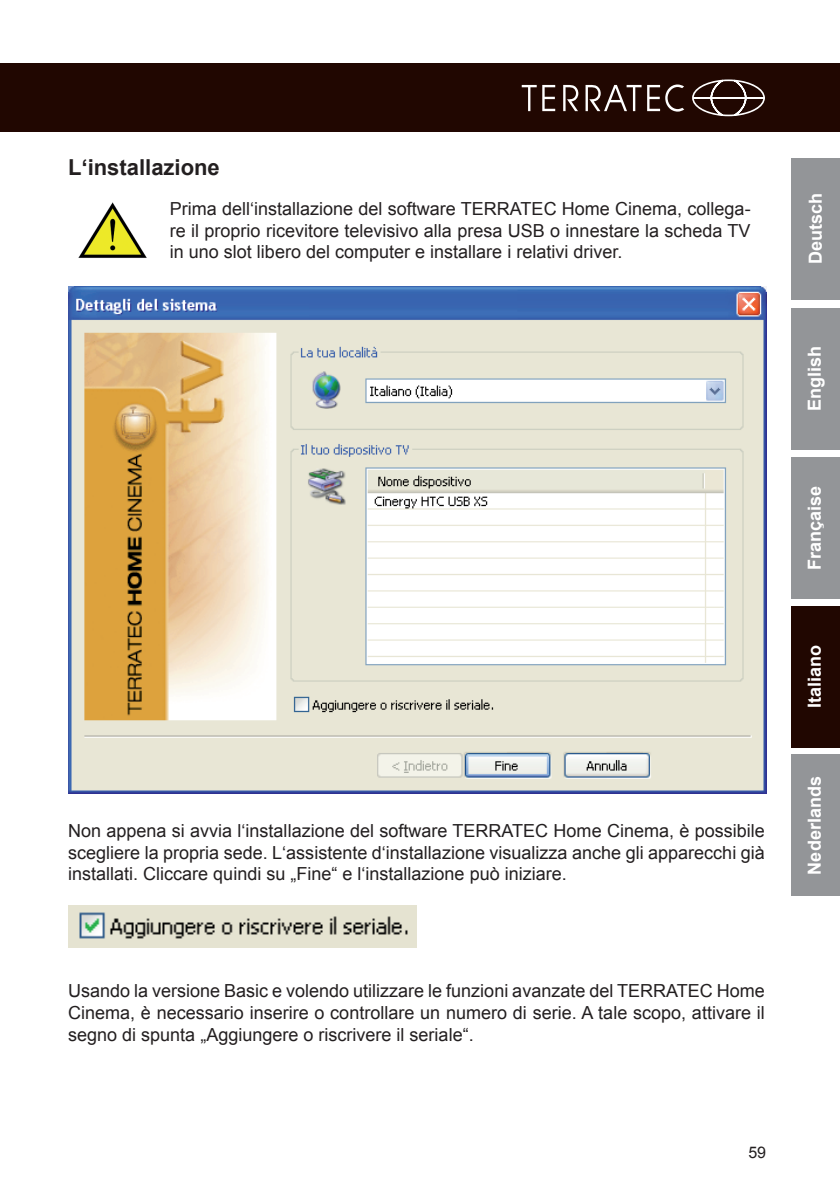
<style>
.page{position:relative;width:840px;height:1191px;background:#fff}
.page>*{position:absolute;margin:0;border:0;box-sizing:border-box;transform-origin:0 0}
.t1{font:700 22px "Arial";color:#231f20}
.t2{font:18px/21.6px "Arial";color:#231f20;text-align:justify}
.t3{font:700 18px "Arial";color:#fff}
.t4{font:16px "Arial";color:#231f20}
</style>
<div class="page">
<div style="left:0;top:64px;width:839px;height:68px;background:#210701"></div>
<svg style="left:521px;top:85px;width:15px;height:26px"></svg>
<svg style="left:542px;top:85px;width:13px;height:26px"></svg>
<svg style="left:665px;top:84px;width:19px;height:28px"></svg>
<svg style="left:563px;top:85px;width:15px;height:26px"></svg>
<svg style="left:585px;top:85px;width:74px;height:26px"></svg>
<svg style="left:692px;top:79px;width:72px;height:37px"></svg>
<img style="left:78px;top:202px;width:69px;height:56px">
<img style="left:68px;top:286px;width:697px;height:507px">
<img style="left:68px;top:905px;width:348px;height:42px">
<div style="left:791px;top:158px;width:48px;height:141px;background:#939598"></div>
<div style="left:791px;top:308px;width:48px;height:142px;background:#939598"></div>
<div style="left:791px;top:457px;width:48px;height:141px;background:#939598"></div>
<div style="left:791px;top:605px;width:48px;height:142px;background:#210701"></div>
<div style="left:791px;top:754px;width:48px;height:142px;background:#939598"></div>
<p class="t1" style="left:68px;top:152px;width:153px">L‘installazione</p>
<p class="t2" style="left:170px;top:198px;width:582px">Prima dell‘installazione del software TERRATEC Home Cinema, collega&shy;re il proprio ricevitore televisivo alla presa USB o innestare la scheda TV in uno slot libero del computer e installare i relativi driver.</p>
<p class="t2" style="left:68px;top:820px;width:697px">Non appena si avvia l‘installazione del software TERRATEC Home Cinema, è possibile scegliere la propria sede. L‘assistente d‘installazione visualizza anche gli apparecchi già installati. Cliccare quindi su „Fine“ e l‘installazione può iniziare.</p>
<p class="t2" style="left:68px;top:980px;width:697px">Usando la versione Basic e volendo utilizzare le funzioni avanzate del TERRATEC Home Cinema, è necessario inserire o controllare un numero di serie. A tale scopo, attivare il segno di spunta „Aggiungere o riscrivere il seriale“.</p>
<p class="t4" style="left:748px;top:1141px;width:19px">59</p>
<p class="t3" style="left:803px;top:264px;width:73px;rotate:-90deg">Deutsch</p>
<p class="t3" style="left:802px;top:411px;width:67px;rotate:-90deg">English</p>
<p class="t3" style="left:802px;top:570px;width:86px;rotate:-90deg">Française</p>
<p class="t3" style="left:802px;top:708px;width:65px;rotate:-90deg">Italiano</p>
<p class="t3" style="left:802px;top:874px;width:100px;rotate:-90deg">Nederlands</p>
</div>
